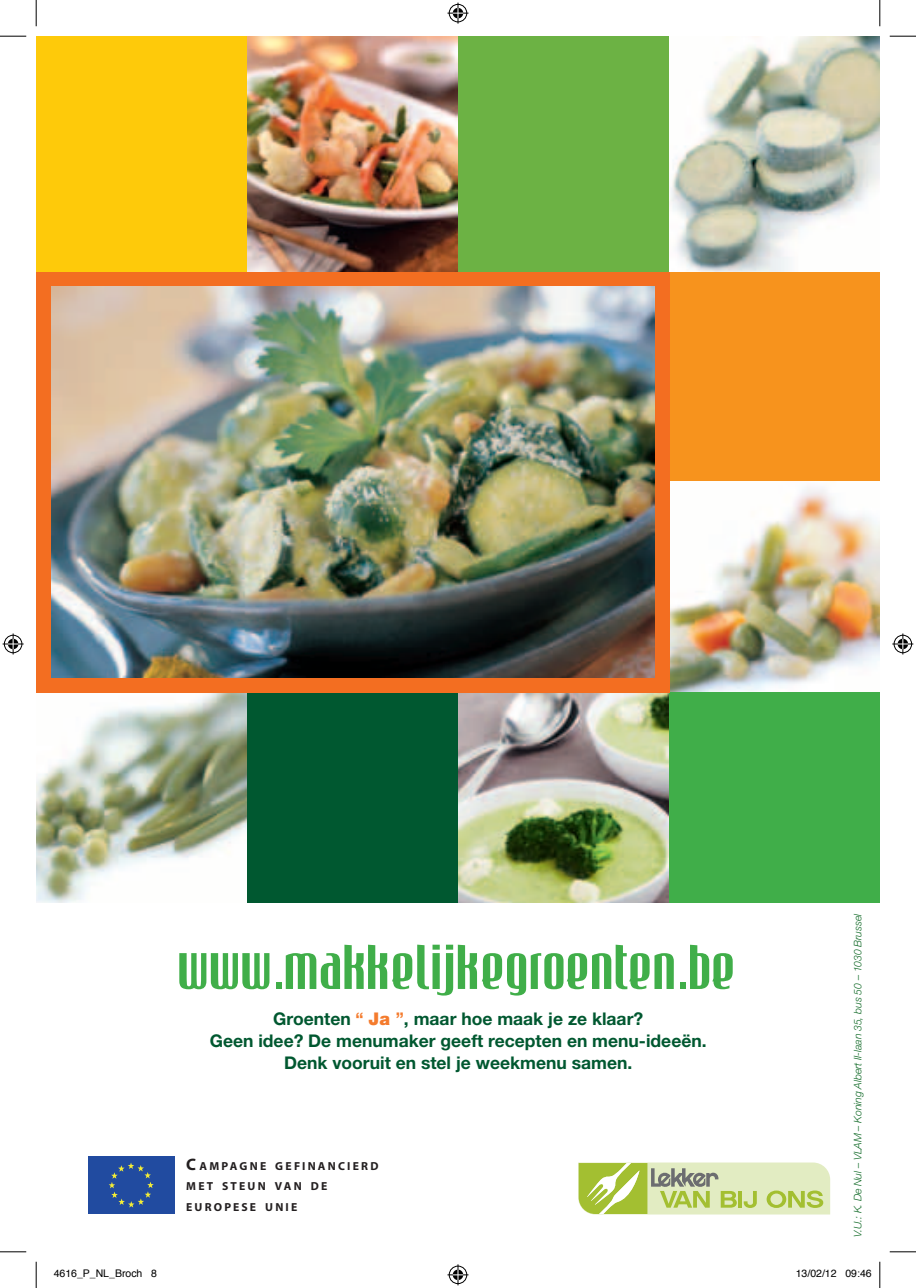
<style>
.page{position:relative;width:916px;height:1288px;background:#fff}
.page>*{position:absolute;margin:0;border:0;box-sizing:border-box;transform-origin:0 0}
.t1{font:56.35px "Mabella";letter-spacing:.02em;color:#40ae49}
.t2{font:700 17.5px/21.9px "Helvetica Neue";color:#005830;text-align:center}
.t3{font:700 11.72px/20.7px "Myriad Pro";letter-spacing:.19em;color:#231f20}
.t4{font:italic 300 10.5px "Helvetica Neue LT Std";letter-spacing:-.01em;color:#136b29}
.t5{font:10.5px "Helvetica";color:#000}
.s1{color:#f47b2d}
.s2{font-weight:900;color:#f47b2d}
.s3{font-size:16.62px}
</style>
<div class="page">
<img style="left:36px;top:692px;width:211px;height:210px">
<img style="left:670px;top:36px;width:209px;height:236px">
<div style="left:36px;top:36px;width:211px;height:235px;background:#feca0a"></div>
<div style="left:669px;top:272px;width:210px;height:210px;background:#f7931d"></div>
<img style="left:669px;top:481px;width:210px;height:211px">
<img style="left:247px;top:36px;width:211px;height:235px">
<div style="left:247px;top:692px;width:211px;height:210px;background:#005830"></div>
<div style="left:458px;top:36px;width:211px;height:238px;background:#6cb244"></div>
<div style="left:669px;top:692px;width:210px;height:210px;background:#40ae49"></div>
<img style="left:458px;top:692px;width:211px;height:210px">
<div style="left:36px;top:272px;width:633px;height:420px;background:#f36e21"></div>
<img style="left:51px;top:286px;width:603px;height:391px">
<div style="left:88px;top:1156px;width:86px;height:58px;background:#214ba0"></div>
<svg style="left:109px;top:1163px;width:45px;height:44px"></svg>
<svg style="left:578px;top:1162px;width:252px;height:52px;background:#cbd996"></svg>
<svg style="left:0;top:36px;width:26px;height:1px"></svg>
<svg style="left:889px;top:36px;width:27px;height:1px"></svg>
<svg style="left:0;top:1251px;width:26px;height:1px"></svg>
<svg style="left:889px;top:1251px;width:27px;height:1px"></svg>
<svg style="left:36px;top:0;width:1px;height:26px"></svg>
<svg style="left:36px;top:1261px;width:1px;height:27px"></svg>
<svg style="left:879px;top:0;width:1px;height:26px"></svg>
<svg style="left:879px;top:1261px;width:1px;height:27px"></svg>
<svg style="left:447px;top:3px;width:21px;height:21px"></svg>
<svg style="left:447px;top:1264px;width:21px;height:21px"></svg>
<svg style="left:3px;top:633px;width:21px;height:21px"></svg>
<svg style="left:892px;top:633px;width:21px;height:21px"></svg>
<h1 class="t1" style="left:179px;top:934px;width:558px">www.makkelijkegroenten.be</h1>
<p class="t2" style="left:210px;top:1007px;width:498px">Groenten <span class="s1">“</span> <span class="s2">Ja</span> <span class="s1">”</span>, maar hoe maak je ze klaar?<br>Geen idee? De menumaker geeft recepten en menu-ideeën.<br>Denk vooruit en stel je weekmenu samen.</p>
<p class="t3" style="left:186px;top:1155px;width:194px"><span class="s3">C</span>AMPAGNE GEFINANCIERD<br>MET STEUN VAN DE<br>EUROPESE UNIE</p>
<p class="t4" style="left:851px;top:1237px;width:325px;rotate:-90deg">V.U.: K. De Nul – VLAM – Koning Albert II-laan 35, bus 50 – 1030 Brussel</p>
<p class="t5" style="left:54px;top:1265px;width:105px">4616_P_NL_Broch 8</p>
<p class="t5" style="left:795px;top:1265px;width:77px">13/02/12 09:46</p>
</div>
